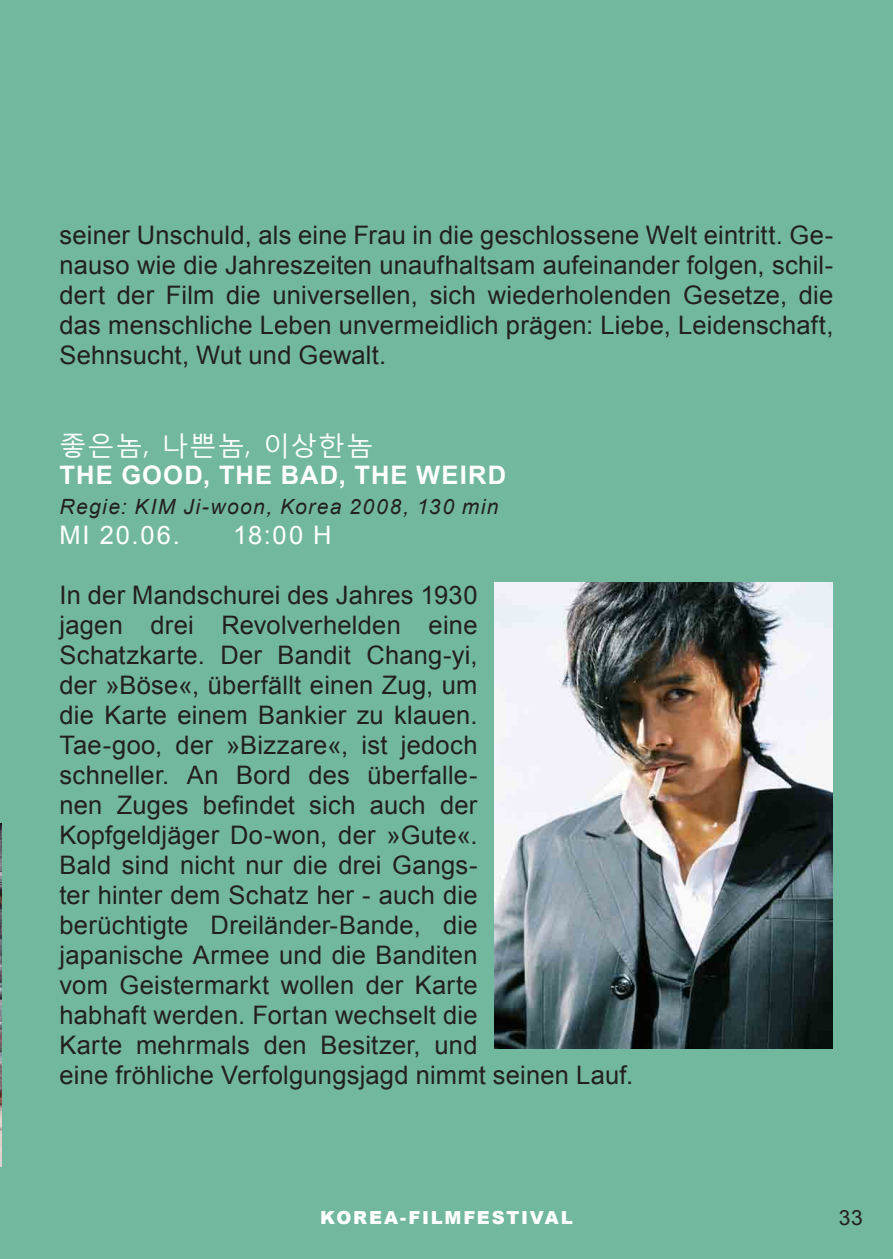
<style>
.page{position:relative;width:893px;height:1259px;background:#72b89f}
.page>*{position:absolute;margin:0;border:0;box-sizing:border-box;transform-origin:0 0}
.t1{font:27px "Malgun Gothic";letter-spacing:.04em;color:#fff}
.t2{font:25.5px/30px "Arial";letter-spacing:.01em;color:#231f20;text-align:justify}
.t3{font:700 25.5px "Arial";letter-spacing:.045em;color:#fff}
.t4{font:25.5px "Arial";letter-spacing:.075em;color:#fff}
.t5{font:italic 21px "Arial";letter-spacing:.065em;color:#231f20}
.t6{font:21px "Arial";color:#231f20}
.t7{font:900 18px "Arial";letter-spacing:.1em;color:#fff}
</style>
<div class="page">
<img style="left:495px;top:582px;width:337px;height:466px">
<img style="left:0;top:823px;width:2px;height:343px">
<p class="t2" style="left:60px;top:220px;width:775px">seiner Unschuld, als eine Frau in die geschlossene Welt eintritt. Ge&shy;nauso wie die Jahreszeiten unaufhaltsam aufeinander folgen, schil&shy;dert der Film die universellen, sich wiederholenden Gesetze, die das menschliche Leben unvermeidlich prägen: Liebe, Leidenschaft, Sehnsucht, Wut und Gewalt.</p>
<p class="t1" style="left:60px;top:428px;width:315px">좋은놈, 나쁜놈, 이상한놈</p>
<p class="t3" style="left:60px;top:458px;width:445px">THE GOOD, THE BAD, THE WEIRD</p>
<p class="t5" style="left:60px;top:493px;width:441px">Regie: KIM Ji-woon, Korea 2008, 130 min</p>
<p class="t4" style="left:60px;top:518px;width:122px">Mi 20.06.</p>
<p class="t4" style="left:233px;top:518px;width:96px">18:00 h</p>
<p class="t2" style="left:60px;top:580px;width:575px;text-align:left">In der Mandschurei des Jahres 1930<br>jagen drei Revolverhelden eine<br>Schatzkarte. Der Bandit Chang-yi,<br>der »Böse«, überfällt einen Zug, um<br>die Karte einem Bankier zu klauen.<br>Tae-goo, der »Bizzare«, ist jedoch<br>schneller. An Bord des überfalle-<br>nen Zuges befindet sich auch der Kopfgeldjäger Do-won, der »Gute«.<br>Bald sind nicht nur die drei Gangs-<br>ter hinter dem Schatz her - auch die<br>berüchtigte Dreiländer-Bande, die<br>japanische Armee und die Banditen<br>vom Geistermarkt wollen der Karte<br>habhaft werden. Fortan wechselt die<br>Karte mehrmals den Besitzer, und<br>eine fröhliche Verfolgungsjagd nimmt seinen Lauf.</p>
<p class="t7" style="left:320px;top:1204px;width:254px">KOREA-FILMFESTIVAL</p>
<p class="t6" style="left:839px;top:1203px;width:25px">33</p>
</div>
